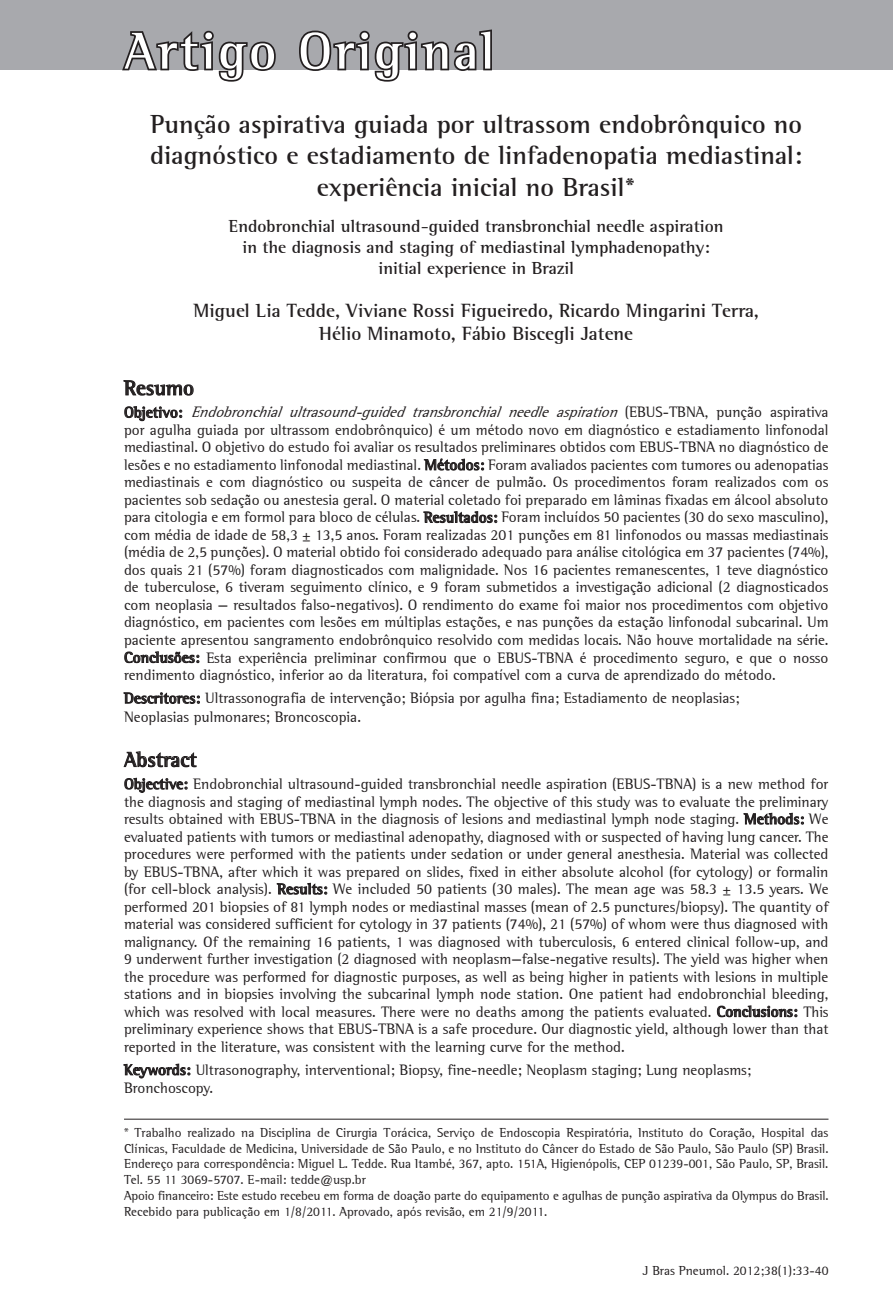
<style>
.page{position:relative;width:893px;height:1315px;background:#fff}
.page>*{position:absolute;margin:0;border:0;box-sizing:border-box;transform-origin:0 0}
.t1{font:700 52.5px "Libre Semi Serif S Si";letter-spacing:.05em;color:#fff}
.Título___1o_idioma{font:700 26.25px/31.5px "Libre Semi Serif S Si";color:#231f20;text-align:center}
.Resumo___título{font:700 21px "Libre Semi Serif S Si";color:#231f20}
.Autores{font:700 19.25px/23.1px "Libre Semi Serif S Si";color:#231f20;text-align:center}
.Título___2o_idioma{font:700 17.5px/21px "Libre Semi Serif S Si";color:#231f20;text-align:center}
.Resumo{font:15.22px/17.5px "Libre Semi Serif S Si";color:#231f20;text-align:justify}
.Palavras-chave{font:15.22px/18.2px "Libre Semi Serif S Si";color:#231f20}
.Endereço{font:13.12px/15.8px "Libre Semi Serif S Si";color:#231f20}
.rodapé{font:13.12px "Libre Semi Serif S Si";color:#231f20}
.s1{font-weight:700}
.s2{font-style:italic}
</style>
<div class="page">
<div style="left:0;top:0;width:893px;height:70px;background:#a8a9ad"></div>
<svg style="left:124px;top:380px;width:69px;height:15px"></svg>
<svg style="left:125px;top:406px;width:57px;height:15px"></svg>
<svg style="left:424px;top:458px;width:60px;height:12px"></svg>
<svg style="left:424px;top:511px;width:73px;height:12px"></svg>
<svg style="left:125px;top:651px;width:74px;height:12px"></svg>
<svg style="left:124px;top:692px;width:76px;height:11px"></svg>
<svg style="left:124px;top:751px;width:72px;height:16px"></svg>
<svg style="left:125px;top:778px;width:62px;height:14px"></svg>
<svg style="left:744px;top:813px;width:60px;height:11px"></svg>
<svg style="left:277px;top:883px;width:50px;height:11px"></svg>
<svg style="left:717px;top:1005px;width:80px;height:12px"></svg>
<svg style="left:124px;top:1064px;width:66px;height:14px"></svg>
<hr style="left:124px;top:1118px;width:704px;height:1px;background:#231f20">
<svg style="left:122px;top:30px;width:154px;height:52px"></svg>
<svg style="left:299px;top:29px;width:193px;height:53px"></svg>
<h1 class="t1" style="left:124px;top:19px;width:372px">Artigo Original</h1>
<p class="Título___1o_idioma" style="left:150px;top:108px;width:654px">Punção aspirativa guiada por ultrassom endobrônquico no diagnóstico e estadiamento de linfadenopatia mediastinal: experiência inicial no Brasil*</p>
<p class="Título___2o_idioma" style="left:229px;top:215px;width:496px">Endobronchial ultrasound-guided transbronchial needle aspiration in the diagnosis and staging of mediastinal lymphadenopathy: initial experience in Brazil</p>
<p class="Autores" style="left:194px;top:299px;width:567px">Miguel Lia Tedde, Viviane Rossi Figueiredo, Ricardo Mingarini Terra,<br>Hélio Minamoto, Fábio Biscegli Jatene</p>
<p class="Resumo___título" style="left:124px;top:375px;width:72px">Resumo</p>
<p class="Resumo" style="left:124px;top:403px;width:706px"><span class="s1">O bj e t i v o :</span> <span class="s2">Endobronchial ultrasound-guided transbronchial needle aspiration</span> ( E B U S - T B N A , p u n ç ã o a s p i r a t i v a por agulha guiada por ultrassom endobrônquico) é um método novo em diagnóstico e estadiamento linfonodal mediastinal. O objetivo do estudo foi avaliar os resultados preliminares obtidos com EBUS-TBNA no diagnóstico de lesões e no estadiamento linfonodal mediastinal. <span class="s1">Métodos:</span> Foram avaliados pacientes com tumores ou adenopatias mediastinais e com diagnóstico ou suspeita de câncer de pulmão. Os procedimentos foram realizados com os pacientes sob sedação ou anestesia geral. O material coletado foi preparado em lâminas fixadas em álcool absoluto para citologia e em formol para bloco de células. <span class="s1">Resultados:</span> Foram incluídos 50 pacientes (30 do sexo masculino), com média de idade de 58,3 ± 13,5 anos. Foram realizadas 201 punções em 81 linfonodos ou massas mediastinais (média de 2,5 punções). O material obtido foi considerado adequado para análise citológica em 37 pacientes (74%), dos quais 21 (57%) foram diagnosticados com malignidade. Nos 16 pacientes remanescentes, 1 teve diagnóstico de tuberculose, 6 tiveram seguimento clínico, e 9 foram submetidos a investigação adicional (2 diagnosticados com neoplasia — resultados falso-negativos). O rendimento do exame foi maior nos procedimentos com objetivo diagnóstico, em pacientes com lesões em múltiplas estações, e nas punções da estação linfonodal subcarinal. Um paciente apresentou sangramento endobrônquico resolvido com medidas locais. Não houve mortalidade na série.<br><span class="s1">Conclusões:</span> Esta experiência preliminar confirmou que o EBUS-TBNA é procedimento seguro, e que o nosso rendimento diagnóstico, inferior ao da literatura, foi compatível com a curva de aprendizado do método.</p>
<p class="Palavras-chave" style="left:124px;top:689px;width:617px"><span class="s1">Descritores:</span> Ultrassonografia de intervenção; Biópsia por agulha fina; Estadiamento de neoplasias;<br>Neoplasias pulmonares; Broncoscopia.</p>
<p class="Resumo___título" style="left:124px;top:747px;width:74px">Abstract</p>
<p class="Resumo" style="left:124px;top:775px;width:706px"><span class="s1">Objective:</span> Endobronchial ultrasound-guided transbronchial needle aspiration (EBUS-TBNA) is a new method for the diagnosis and staging of mediastinal lymph nodes. The objective of this study was to evaluate the preliminary results obtained with EBUS-TBNA in the diagnosis of lesions and mediastinal lymph node staging. <span class="s1">Methods:</span> We evaluated patients with tumors or mediastinal adenopathy, diagnosed with or suspected of having lung cancer. The procedures were performed with the patients under sedation or under general anesthesia. Material was collected by EBUS-TBNA, after which it was prepared on slides, fixed in either absolute alcohol (for cytology) or formalin (for cell-block analysis). <span class="s1">Results:</span> We included 50 patients (30 males). The mean age was 58.3 ± 13.5 years. We performed 201 biopsies of 81 lymph nodes or mediastinal masses (mean of 2.5 punctures/biopsy). The quantity of material was considered sufficient for cytology in 37 patients (74%), 21 (57%) of whom were thus diagnosed with malignancy. Of the remaining 16 patients, 1 was diagnosed with tuberculosis, 6 entered clinical follow-up, and 9 underwent further investigation (2 diagnosed with neoplasm—false-negative results). The yield was higher when the procedure was performed for diagnostic purposes, as well as being higher in patients with lesions in multiple stations and in biopsies involving the subcarinal lymph node station. One patient had endobronchial bleeding, which was resolved with local measures. There were no deaths among the patients evaluated. <span class="s1">Conclusions:</span> This preliminary experience shows that EBUS-TBNA is a safe procedure. Our diagnostic yield, although lower than that reported in the literature, was consistent with the learning curve for the method.</p>
<p class="Palavras-chave" style="left:124px;top:1060px;width:629px"><span class="s1">Keywords:</span> Ultrasonography, interventional; Biopsy, fine-needle; Neoplasm staging; Lung neoplasms;<br>Bronchoscopy.</p>
<p class="Endereço" style="left:124px;top:1124px;width:706px">* Trabalho realizado na Disciplina de Cirurgia Torácica, Serviço de Endoscopia Respiratória, Instituto do Coração, Hospital das<br>Clínicas, Faculdade de Medicina, Universidade de São Paulo, e no Instituto do Câncer do Estado de São Paulo, São Paulo (SP) Brasil.</p>
<p class="Endereço" style="left:124px;top:1156px;width:706px">Endereço para correspondência: Miguel L. Tedde. Rua Itambé, 367, apto. 151A, Higienópolis, CEP 01239-001, São Paulo, SP, Brasil.</p>
<p class="Endereço" style="left:124px;top:1171px;width:243px">Tel. 55 11 3069-5707. E-mail: tedde@usp.br</p>
<p class="Endereço" style="left:124px;top:1187px;width:706px">Apoio financeiro: Este estudo recebeu em forma de doação parte do equipamento e agulhas de punção aspirativa da Olympus do Brasil.</p>
<p class="Endereço" style="left:124px;top:1203px;width:425px">Recebido para publicação em 1/8/2011. Aprovado, após revisão, em 21/9/2011.</p>
<p class="rodapé" style="left:643px;top:1263px;width:187px">J Bras Pneumol. 2012;38(1):33-40</p>
</div>
